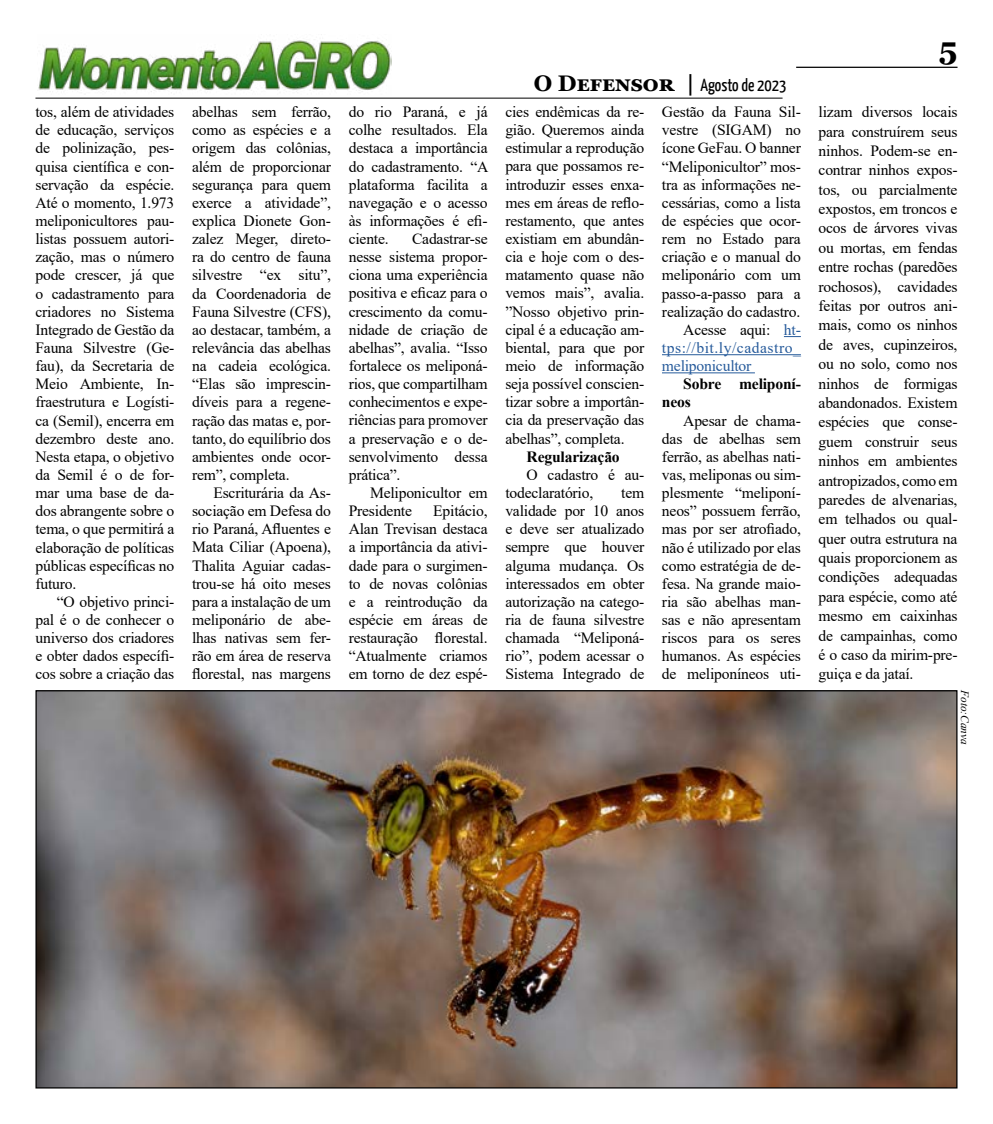
<style>
.page{position:relative;width:993px;height:1124px;background:#fff}
.page>*{position:absolute;margin:0;border:0;box-sizing:border-box;transform-origin:0 0}
.t1{font:700 31.25px "Georgia";color:#000}
.t2{font:17.5px "Yanone Kaffeesatz";color:#000}
.t3{font:15.62px/18.1px "Times New Roman";letter-spacing:-.015em;color:#000;text-align:justify}
.t4{font:700 15.62px/18.1px "Times New Roman";letter-spacing:-.015em;color:#000}
.t5{font:15.62px "Times New Roman";letter-spacing:.035em;color:#275b9b}
.t6{font:15.62px "Times New Roman";letter-spacing:-.015em;color:#275b9b}
.t7{font:italic 11.25px "Times New Roman";color:#000}
.s1{font-family:"Georgia";font-weight:700;font-size:22.5px}
.s2{color:#275b9b}
</style>
<div class="page">
<hr style="left:795px;top:67px;width:162px;height:1px;background:#000">
<hr style="left:35px;top:98px;width:747px;height:1px;background:#000">
<img style="left:38px;top:40px;width:354px;height:53px">
<img style="left:37px;top:692px;width:918px;height:394px">
<svg style="left:783px;top:336px;width:17px;height:1px"></svg>
<hr style="left:661px;top:354px;width:139px;height:1px;background:#275b9b">
<hr style="left:661px;top:372px;width:93px;height:1px;background:#275b9b">
<p class="t3" style="left:35px;top:102px;width:140px">tos, além de atividades de educação, serviços de polinização, pes&shy;quisa científica e con&shy;servação da espécie.<br>Até o momento, 1.973 meliponicultores pau&shy;listas possuem autori&shy;zação, mas o número pode crescer, já que o cadastramento para criadores no Sistema Integrado de Gestão da Fauna Silvestre (Ge&shy;fau), da Secretaria de Meio Ambiente, In&shy;fraestrutura e Logísti&shy;ca (Semil), encerra em dezembro deste ano.<br>Nesta etapa, o objetivo da Semil é o de for&shy;mar uma base de da&shy;dos abrangente sobre o tema, o que permitirá a elaboração de políticas públicas específicas no futuro.</p>
<p class="t3" style="left:35px;top:592px;width:140px;text-indent:21px">“O objetivo princi&shy;pal é o de conhecer o universo dos criadores e obter dados específi&shy;cos sobre a criação das</p>
<p class="t3" style="left:192px;top:102px;width:140px">abelhas sem ferrão, como as espécies e a origem das colônias, além de proporcionar segurança para quem exerce a atividade”, explica Dionete Gon&shy;zalez Meger, direto&shy;ra do centro de fauna silvestre “ex situ”, da Coordenadoria de Fauna Silvestre (CFS), ao destacar, também, a relevância das abelhas na cadeia ecológica. “Elas são imprescin&shy;díveis para a regene&shy;ração das matas e, por&shy;tanto, do equilíbrio dos ambientes onde ocor&shy;rem”, completa.</p>
<p class="t3" style="left:192px;top:483px;width:140px;text-indent:21px">Escriturária da As&shy;sociação em Defesa do rio Paraná, Afluentes e Mata Ciliar (Apoena), Thalita Aguiar cadas&shy;trou-se há oito meses para a instalação de um meliponário de abe&shy;lhas nativas sem fer&shy;rão em área de reserva florestal, nas margens</p>
<p class="t3" style="left:348px;top:102px;width:141px">do rio Paraná, e já colhe resultados. Ela destaca a importância do cadastramento. “A plataforma facilita a navegação e o acesso às informações é efi&shy;ciente.</p>
<p class="t3" style="left:348px;top:229px;width:140px;text-indent:63px">Cadastrar-se nesse sistema propor&shy;ciona uma experiência positiva e eficaz para o crescimento da comu&shy;nidade de criação de abelhas”, avalia. “Isso fortalece os meliponá&shy;rios, que compartilham conhecimentos e expe&shy;riências para promover a preservação e o de&shy;senvolvimento dessa prática”.</p>
<p class="t3" style="left:348px;top:483px;width:140px;text-indent:21px">Meliponicultor em<br>Presidente</p>
<p class="t3" style="left:348px;top:501px;width:140px;text-indent:84px">Epitácio, Alan Trevisan destaca a importância da ativi&shy;dade para o surgimen&shy;to de novas colônias e a reintrodução da espécie em áreas de restauração florestal. “Atualmente criamos em torno de dez espé-</p>
<p class="t2" style="left:533px;top:74px;width:254px"><span class="s1">O Defensor |</span> Agosto de 2023</p>
<p class="t3" style="left:505px;top:102px;width:140px">cies endêmicas da re&shy;gião. Queremos ainda estimular a reprodução para que possamos re&shy;introduzir esses enxa&shy;mes em áreas de reflo&shy;restamento, que antes existiam em abundân&shy;cia e hoje com o des&shy;matamento quase não vemos mais”, avalia. ”Nosso objetivo prin&shy;cipal é a educação am&shy;biental, para que por meio de informação seja possível conscien&shy;tizar sobre a importân&shy;cia da preservação das abelhas”, completa.</p>
<p class="t4" style="left:526px;top:447px;width:95px">Regularização</p>
<p class="t3" style="left:505px;top:465px;width:140px;text-indent:21px">O cadastro é au&shy;todeclaratório,</p>
<p class="t3" style="left:505px;top:483px;width:140px;text-indent:116px">tem validade por 10 anos e deve ser atualizado sempre que houver alguma mudança. Os interessados em obter autorização na catego&shy;ria de fauna silvestre chamada “Meliponá&shy;rio”, podem acessar o Sistema Integrado de</p>
<p class="t3" style="left:661px;top:102px;width:140px">Gestão da Fauna Sil-</p>
<p class="t3" style="left:661px;top:120px;width:140px">vestre (SIGAM) no</p>
<p class="t3" style="left:661px;top:139px;width:140px">ícone GeFau. O banner</p>
<p class="t3" style="left:661px;top:157px;width:140px">“Meliponicultor” mos-</p>
<p class="t3" style="left:661px;top:175px;width:140px">tra as informações ne-</p>
<p class="t3" style="left:661px;top:193px;width:140px">cessárias, como a lista</p>
<p class="t3" style="left:661px;top:211px;width:140px">de espécies que ocor-</p>
<p class="t3" style="left:661px;top:229px;width:140px">rem no Estado para</p>
<p class="t3" style="left:661px;top:247px;width:140px">criação e o manual do</p>
<p class="t3" style="left:661px;top:265px;width:140px">meliponário com um</p>
<p class="t3" style="left:661px;top:284px;width:140px">passo-a-passo para a</p>
<p class="t3" style="left:661px;top:302px;width:140px">realização do cadastro.</p>
<p class="t3" style="left:683px;top:320px;width:119px">Acesse aqui: <span class="s2">ht-</span></p>
<p class="t5" style="left:661px;top:337px;width:140px">tps://bit.ly/cadastro_</p>
<p class="t6" style="left:661px;top:355px;width:91px">meliponicultor</p>
<p class="t4" style="left:661px;top:374px;width:140px;text-indent:21px">Sobre meliponí&shy;neos</p>
<p class="t3" style="left:661px;top:410px;width:140px;text-indent:21px">Apesar de chama&shy;das de abelhas sem ferrão, as abelhas nati&shy;vas, meliponas ou sim&shy;plesmente “meliponí&shy;neos” possuem ferrão, mas por ser atrofiado, não é utilizado por elas como estratégia de de&shy;fesa. Na grande maio&shy;ria são abelhas man&shy;sas e não apresentam riscos para os seres humanos. As espécies de meliponíneos uti-</p>
<h1 class="t1" style="left:938px;top:28px;width:20px">5</h1>
<p class="t3" style="left:818px;top:102px;width:140px;line-height:19.4px">lizam diversos locais para construírem seus ninhos. Podem-se en&shy;contrar ninhos expos&shy;tos, ou parcialmente expostos, em troncos e ocos de árvores vivas ou mortas, em fendas entre rochas (paredões rochosos), cavidades feitas por outros ani&shy;mais, como os ninhos de aves, cupinzeiros, ou no solo, como nos ninhos de formigas abandonados. Existem espécies que conse&shy;guem construir seus ninhos em ambientes antropizados, como em paredes de alvenarias, em telhados ou qual&shy;quer outra estrutura na quais proporcionem as condições adequadas para espécie, como até mesmo em caixinhas de campainhas, como é o caso da mirim-pre&shy;guiça e da jataí.</p>
<p class="t7" style="left:972px;top:690px;width:56px;rotate:90deg">Foto:Canva</p>
</div>
